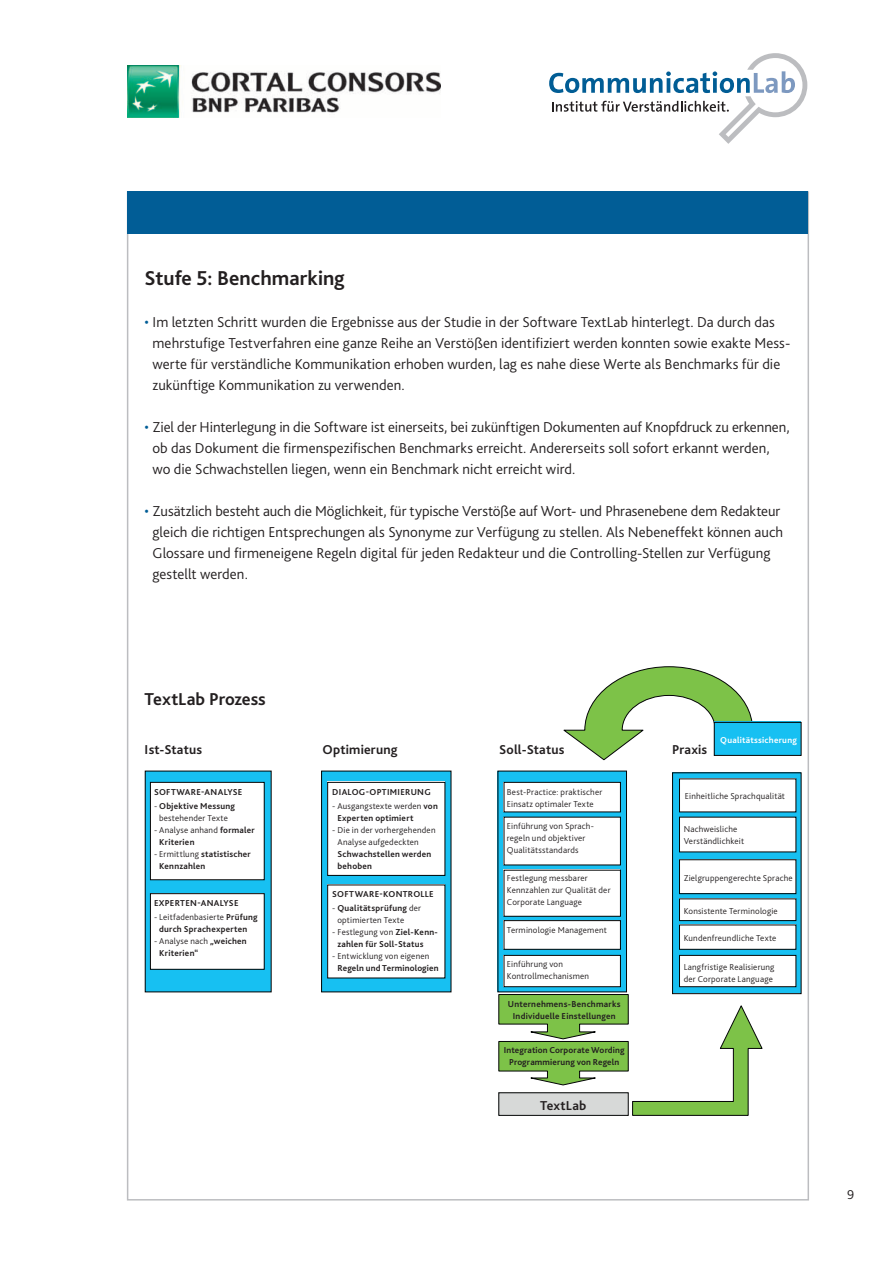
<style>
.page{position:relative;width:893px;height:1263px;background:#fff}
.page>*{position:absolute;margin:0;border:0;box-sizing:border-box;transform-origin:0 0}
.t1{font:700 21px "Bliss 2";color:#231f20}
.t2{font:700 18px "Bliss 2";color:#231f20}
.t3{font:300 15px/21px "Bliss 2";color:#231f20}
.t4{font:700 13.5px "Bliss 2";letter-spacing:.01em;color:#231f20}
.t5{font:300 13.5px "Bliss 2";color:#231f20}
.t6{font:300 9px/12px "Bliss 2";letter-spacing:.02em;color:#231f20}
.t7{font:700 9px/12px "Bliss 2";letter-spacing:.025em;color:#231f20}
.t8{font:700 9px "Bliss 2";letter-spacing:.025em;color:#fff}
.t9{font:8.7px "Calibri";color:#030505}
.s1{color:#015d96}
.s2{font-weight:700}
.s3{font-weight:300}
</style>
<div class="page">
<svg style="left:549px;top:53px;width:258px;height:91px"></svg>
<img style="left:128px;top:66px;width:312px;height:52px">
<div style="left:128px;top:191px;width:680px;height:43px;background:#015d96"></div>
<div style="left:145px;top:771px;width:126px;height:220px;background:#17c0f2"></div>
<div style="left:321px;top:771px;width:129px;height:220px;background:#17c0f2"></div>
<div style="left:321px;top:771px;width:130px;height:221px;border:1px solid #030505"></div>
<svg style="left:499px;top:773px;width:126px;height:217px;background:#19b6e5"></svg>
<div style="left:497px;top:771px;width:130px;height:221px;border:1px solid #030505"></div>
<div style="left:150px;top:782px;width:114px;height:97px;background:#fff"></div>
<div style="left:150px;top:782px;width:115px;height:98px;border:1px solid #030505"></div>
<div style="left:150px;top:893px;width:114px;height:76px;background:#fff"></div>
<div style="left:150px;top:893px;width:115px;height:77px;border:1px solid #030505"></div>
<div style="left:327px;top:782px;width:117px;height:93px;background:#fff"></div>
<div style="left:327px;top:782px;width:118px;height:94px;border:1px solid #030505"></div>
<div style="left:327px;top:885px;width:117px;height:93px;background:#fff"></div>
<div style="left:503px;top:817px;width:117px;height:48px;background:#fff"></div>
<div style="left:503px;top:955px;width:117px;height:31px;background:#fff"></div>
<div style="left:503px;top:955px;width:118px;height:32px;border:1px solid #030505"></div>
<svg style="left:674px;top:774px;width:125px;height:218px;background:#1ab2df"></svg>
<div style="left:672px;top:772px;width:129px;height:222px;border:1px solid #030505"></div>
<div style="left:503px;top:870px;width:117px;height:46px;background:#fff"></div>
<div style="left:503px;top:870px;width:118px;height:47px;border:1px solid #030505"></div>
<div style="left:503px;top:782px;width:117px;height:30px;background:#fff"></div>
<div style="left:503px;top:782px;width:118px;height:30px;border:1px solid #030505"></div>
<div style="left:679px;top:859px;width:116px;height:34px;background:#fff"></div>
<div style="left:679px;top:859px;width:117px;height:35px;border:1px solid #030505"></div>
<div style="left:679px;top:817px;width:116px;height:34px;background:#fff"></div>
<div style="left:679px;top:778px;width:116px;height:34px;background:#fff"></div>
<div style="left:503px;top:920px;width:117px;height:29px;background:#fff"></div>
<div style="left:503px;top:920px;width:118px;height:30px;border:1px solid #030505"></div>
<div style="left:679px;top:955px;width:116px;height:31px;background:#fff"></div>
<div style="left:679px;top:955px;width:117px;height:32px;border:1px solid #030505"></div>
<div style="left:679px;top:898px;width:116px;height:22px;background:#fff"></div>
<div style="left:679px;top:898px;width:117px;height:23px;border:1px solid #030505"></div>
<svg style="left:563px;top:666px;width:190px;height:95px"></svg>
<div style="left:713px;top:722px;width:87px;height:33px;background:#17c0f2"></div>
<div style="left:713px;top:722px;width:88px;height:34px;border:1px solid #030505"></div>
<div style="left:679px;top:925px;width:116px;height:24px;background:#fff"></div>
<div style="left:679px;top:925px;width:117px;height:25px;border:1px solid #030505"></div>
<svg style="left:498px;top:994px;width:265px;height:122px"></svg>
<h1 class="t1" style="left:145px;top:270px;width:202px">Stufe 5: Benchmarking</h1>
<p class="t3" style="left:152px;top:313px;width:639px;text-indent:-8px"><span class="s1">•</span> Im letzten Schritt wurden die Ergebnisse aus der Studie in der Software TextLab hinterlegt. Da durch das mehrstufige Testverfahren eine ganze Reihe an Verstößen identifiziert werden konnten sowie exakte Mess&shy;werte für verständliche Kommunikation erhoben wurden, lag es nahe diese Werte als Benchmarks für die zukünftige Kommunikation zu verwenden.</p>
<p class="t3" style="left:152px;top:418px;width:638px;text-indent:-8px"><span class="s1">•</span> Ziel der Hinterlegung in die Software ist einerseits, bei zukünftigen Dokumenten auf Knopfdruck zu erkennen, ob das Dokument die firmenspezifischen Benchmarks erreicht. Andererseits soll sofort erkannt werden, wo die Schwachstellen liegen, wenn ein Benchmark nicht erreicht wird.</p>
<p class="t3" style="left:152px;top:502px;width:632px;text-indent:-8px"><span class="s1">•</span> Zusätzlich besteht auch die Möglichkeit, für typische Verstöße auf Wort- und Phrasenebene dem Redakteur gleich die richtigen Entsprechungen als Synonyme zur Verfügung zu stellen. Als Nebeneffekt können auch Glossare und firmeneigene Regeln digital für jeden Redakteur und die Controlling-Stellen zur Verfügung gestellt werden.</p>
<p class="t2" style="left:145px;top:692px;width:123px">TextLab Prozess</p>
<p class="t4" style="left:145px;top:744px;width:59px">Ist-Status</p>
<p class="t4" style="left:322px;top:744px;width:77px">Optimierung</p>
<p class="t4" style="left:499px;top:744px;width:67px">Soll-Status</p>
<p class="t4" style="left:672px;top:744px;width:37px">Praxis</p>
<p class="t8" style="left:720px;top:737px;width:78px">Qualitätssicherung</p>
<p class="t7" style="left:332px;top:787px;width:100px">DIALOG-OPTIMIERUNG</p>
<p class="t6" style="left:337px;top:801px;width:102px;text-indent:-5px">- Ausgangstexte werden <span class="s2">von<br>Experten optimiert</span></p>
<p class="t6" style="left:337px;top:825px;width:100px;text-indent:-5px">- Die in der vorhergehenden<br>Analyse aufgedeckten</p>
<p class="t7" style="left:337px;top:849px;width:95px">Schwachstellen werden behoben</p>
<p class="t7" style="left:154px;top:787px;width:90px">SOFTWARE-ANALYSE</p>
<p class="t9" style="left:334px;top:786px;width:4px">-</p>
<p class="t6" style="left:154px;top:801px;width:83px;text-align:center">- <span class="s2">Objektive Messung </span>bestehender Texte</p>
<p class="t7" style="left:159px;top:825px;width:97px;text-indent:-5px"><span class="s3">- Analyse anhand</span> formaler<br>Kriterien</p>
<p class="t7" style="left:159px;top:849px;width:93px;text-indent:-5px"><span class="s3">- Ermittlung</span> statistischer<br>Kennzahlen</p>
<p class="t7" style="left:154px;top:898px;width:86px">EXPERTEN-ANALYSE</p>
<p class="t7" style="left:154px;top:912px;width:105px;text-align:center"><span class="s3">- Leitfadenbasierte</span> Prüfung durch Sprachexperten</p>
<p class="t7" style="left:159px;top:936px;width:89px;text-indent:-5px"><span class="s3">- Analyse nach</span> „weichen<br>Kriterien“</p>
<p class="t9" style="left:157px;top:897px;width:4px">-</p>
<p class="t7" style="left:332px;top:889px;width:103px">SOFTWARE-KONTROLLE</p>
<p class="t6" style="left:337px;top:903px;width:85px;text-indent:-5px">- <span class="s2">Qualitätsprüfung</span> der optimierten Texte</p>
<p class="t7" style="left:337px;top:927px;width:102px;text-indent:-5px"><span class="s3">- Festlegung von</span> Ziel-Kenn&shy;zahlen für Soll-Status</p>
<p class="t6" style="left:332px;top:951px;width:99px">- Entwicklung von eigenen</p>
<p class="t7" style="left:337px;top:963px;width:103px">Regeln und Terminologien</p>
<p class="t6" style="left:507px;top:787px;width:97px">Best-Practice: praktischer<br>Einsatz optimaler Texte</p>
<p class="t6" style="left:685px;top:791px;width:102px">Einheitliche Sprachqualität</p>
<p class="t6" style="left:683px;top:824px;width:62px">Nachweisliche<br>Verständlichkeit</p>
<p class="t6" style="left:683px;top:873px;width:111px">Zielgruppengerechte Sprache</p>
<p class="t6" style="left:683px;top:906px;width:96px">Konsistente Terminologie</p>
<p class="t6" style="left:683px;top:933px;width:94px">Kundenfreundliche Texte</p>
<p class="t6" style="left:683px;top:962px;width:92px">Langfristige Realisierung der Corporate Language</p>
<p class="t6" style="left:507px;top:821px;width:89px">Einführung von Sprach&shy;regeln und objektiver<br>Qualitätsstandards</p>
<p class="t6" style="left:507px;top:873px;width:105px">Festlegung messbarer<br>Kennzahlen zur Qualität der<br>Corporate Language</p>
<p class="t6" style="left:507px;top:925px;width:101px">Terminologie Management</p>
<p class="t6" style="left:507px;top:958px;width:84px">Einführung von<br>Kontrollmechanismen</p>
<p class="t7" style="left:508px;top:999px;width:114px;text-align:center">Unternehmens-Benchmarks<br>Individuelle Einstellungen</p>
<p class="t7" style="left:503px;top:1045px;width:122px;text-align:center">Integration Corporate Wording<br>Programmierung von Regeln</p>
<p class="t4" style="left:540px;top:1101px;width:48px">TextLab</p>
<p class="t5" style="left:847px;top:1189px;width:9px">9</p>
</div>
